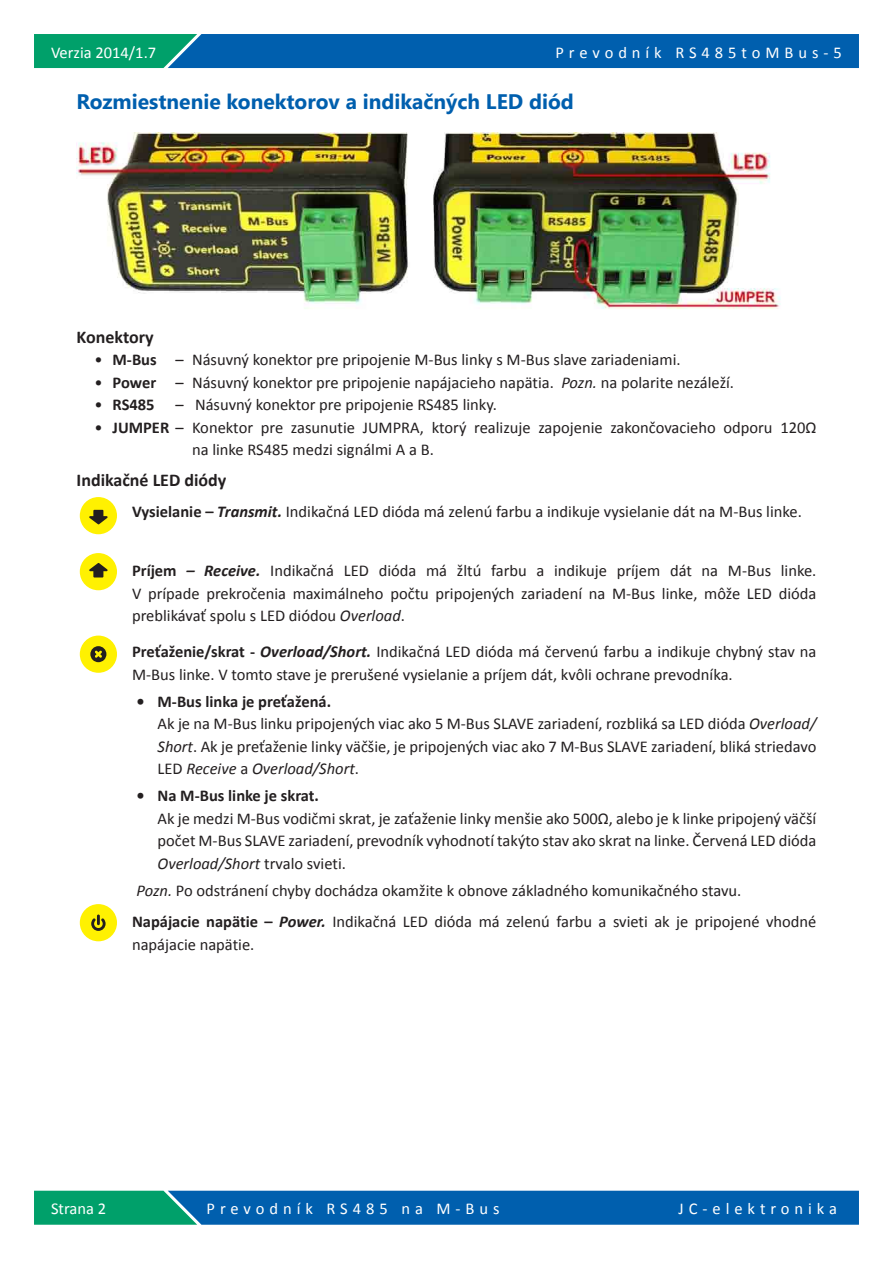
<style>
.page{position:relative;width:893px;height:1263px;background:#fff}
.page>*{position:absolute;margin:0;border:0;box-sizing:border-box;transform-origin:0 0}
.Heading-3-top{font:700 21px "Segoe UI";color:#005fae}
.Heading-4{font:700 18px "Calibri";color:#231f20}
.Paragraph-3{font:16.5px/22.5px "Calibri";color:#231f20}
.Bullet-6-text{font:16.5px/22.5px "Calibri";color:#231f20;text-align:justify}
.Bullet-5{font:16.5px/22.5px "Calibri";color:#231f20}
.Bullet-6{font:16.5px "Calibri";color:#231f20}
.Bullet-6-bold{font:700 16.5px "Calibri";color:#231f20}
.Footer-1-R{font:16.5px "Calibri";letter-spacing:.3em;color:#fff}
.Header-1{font:16.5px "Calibri";letter-spacing:.295em;color:#fff}
.Header-1-2{font:16.5px "Calibri";color:#fff}
.Bullet-5-2{font:700 16.5px "Calibri";color:#231f20}
.s1{font-weight:700}
.s2{font-style:italic}
.s3{font-weight:400}
.s4{font-weight:700;font-style:italic}
</style>
<div class="page">
<svg style="left:34px;top:34px;width:825px;height:34px;background:#016ba2"></svg>
<svg style="left:34px;top:1191px;width:825px;height:34px;background:#046da3"></svg>
<div style="left:80px;top:497px;width:37px;height:37px;background:#fff101;border-radius:50%"></div>
<svg style="left:89px;top:510px;width:19px;height:14px"></svg>
<div style="left:80px;top:553px;width:37px;height:37px;background:#fff101;border-radius:50%"></div>
<svg style="left:89px;top:563px;width:19px;height:14px"></svg>
<div style="left:80px;top:635px;width:37px;height:38px;background:#fff101;border-radius:50%"></div>
<svg style="left:90px;top:646px;width:16px;height:16px"></svg>
<div style="left:80px;top:904px;width:37px;height:37px;background:#fff101;border-radius:50%"></div>
<svg style="left:91px;top:914px;width:15px;height:17px"></svg>
<img style="left:77px;top:133px;width:704px;height:176px">
<p class="Header-1-2" style="left:51px;top:42px;width:107px">Verzia 2014/1.7</p>
<p class="Header-1" style="left:555px;top:42px;width:288px">Prevodník RS485toMBus-5</p>
<p class="Heading-3-top" style="left:77px;top:86px;width:499px">Rozmiestnenie konektorov a indikačných LED diód</p>
<p class="Heading-4" style="left:77px;top:325px;width:79px">Konektory</p>
<p class="Bullet-5" style="left:95px;top:349px;width:588px">• <span class="s1">M-Bus</span> – Násuvný konektor pre pripojenie M-Bus linky s M-Bus slave zariadeniami.</p>
<p class="Bullet-5" style="left:95px;top:371px;width:641px">• <span class="s1">Power</span> – Násuvný konektor pre pripojenie napájacieho napätia. <span class="s2">Pozn.</span> na polarite nezáleží.</p>
<p class="Bullet-5-2" style="left:95px;top:394px;width:62px"><span class="s3">•</span> RS485</p>
<p class="Bullet-5" style="left:176px;top:394px;width:323px">– Násuvný konektor pre pripojenie RS485 linky.</p>
<p class="Bullet-5" style="left:192px;top:416px;width:626px;text-indent:-97px">• <span class="s1">JUMPER</span> – Konektor pre zasunutie JUMPRA, ktorý realizuje zapojenie zakončovacieho odporu 120Ω na linke RS485 medzi signálmi A a B.</p>
<p class="Heading-4" style="left:77px;top:468px;width:151px">Indikačné LED diódy</p>
<p class="Paragraph-3" style="left:132px;top:501px;width:671px"><span class="s1">Vysielanie –</span> <span class="s4">Transmit.</span> Indikačná LED dióda má zelenú farbu a indikuje vysielanie dát na M-Bus linke.</p>
<p class="Paragraph-3" style="left:132px;top:559px;width:686px;text-align:justify"><span class="s1">Príjem</span> <span class="s4">– Receive.</span> Indikačná LED dióda má žltú farbu a indikuje príjem dát na M-Bus linke.<br>V prípade prekročenia maximálneho počtu pripojených zariadení na M-Bus linke, môže LED dióda preblikávať spolu s LED diódou <span class="s2">Overload</span>.</p>
<p class="Paragraph-3" style="left:132px;top:640px;width:686px"><span class="s1">Preťaženie/skrat -</span> <span class="s4">Overload/Short.</span> Indikačná LED dióda má červenú farbu a indikuje chybný stav na<br>M-Bus linke. V tomto stave je prerušené vysielanie a príjem dát, kvôli ochrane prevodníka.</p>
<p class="Bullet-6-bold" style="left:137px;top:690px;width:196px">• M-Bus linka je preťažená.</p>
<p class="Bullet-6-text" style="left:158px;top:712px;width:660px">Ak je na M-Bus linku pripojených viac ako 5 M-Bus SLAVE zariadení, rozbliká sa LED dióda <span class="s2">Overload/ Short</span>. Ak je preťaženie linky väčšie, je pripojených viac ako 7 M-Bus SLAVE zariadení, bliká striedavo LED <span class="s2">Receive</span> a <span class="s2">Overload/Short</span>.</p>
<p class="Bullet-6-bold" style="left:137px;top:785px;width:184px">• Na M-Bus linke je skrat.</p>
<p class="Bullet-6-text" style="left:158px;top:807px;width:660px">Ak je medzi M-Bus vodičmi skrat, je zaťaženie linky menšie ako 500Ω, alebo je k linke pripojený väčší počet M-Bus SLAVE zariadení, prevodník vyhodnotí takýto stav ako skrat na linke. Červená LED dióda <span class="s2">Overload/Short</span> trvalo svieti.</p>
<p class="Bullet-6" style="left:137px;top:880px;width:606px"><span class="s2">Pozn.</span> Po odstránení chyby dochádza okamžite k obnove základného komunikačného stavu.</p>
<p class="Paragraph-3" style="left:132px;top:910px;width:686px"><span class="s1">Napájacie napätie –</span> <span class="s4">Power.</span> Indikačná LED dióda má zelenú farbu a svieti ak je pripojené vhodné napájacie napätie.</p>
<p class="Footer-1-R" style="left:51px;top:1198px;width:57px">Strana 2</p>
<p class="Footer-1-R" style="left:207px;top:1198px;width:295px">Prevodník RS485 na M-Bus</p>
<p class="Footer-1-R" style="left:679px;top:1198px;width:160px">JC-elektronika</p>
</div>
